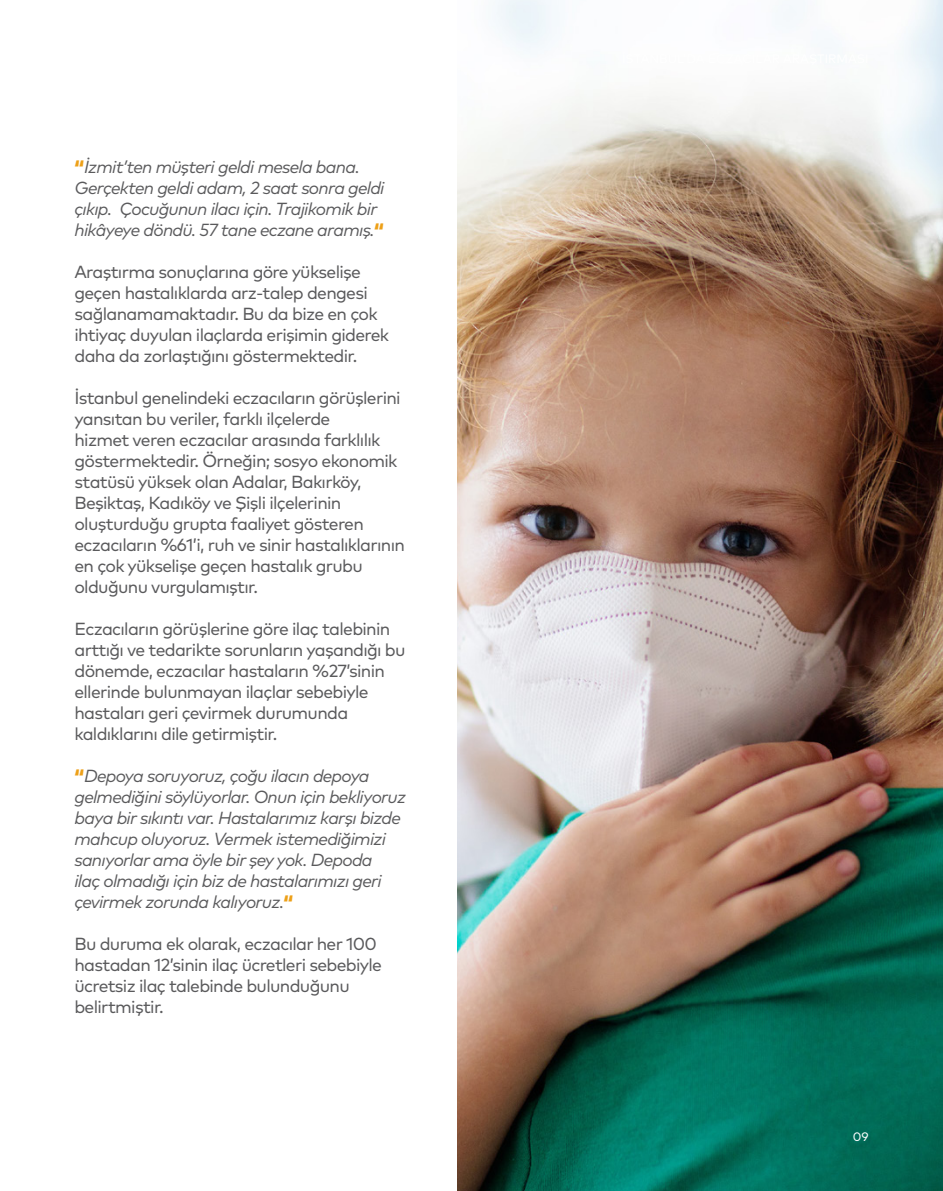
<style>
.page{position:relative;width:943px;height:1191px;background:#fff}
.page>*{position:absolute;margin:0;border:0;box-sizing:border-box;transform-origin:0 0}
.t1{font:17.5px/21px "Mark Pro";letter-spacing:-.04em;color:#5a5a5c}
.t2{font:italic 17.5px/21px "Mark Pro";letter-spacing:-.04em;color:#5a5a5c}
.t3{font:12.25px "Mark Pro";color:#fff}
.s1{font-weight:900;font-style:normal;color:#eda018}
</style>
<div class="page">
<img style="left:457px;top:0;width:486px;height:1191px">
<p class="t2" style="left:74px;top:154px;width:311px"><span class="s1">“</span>İzmit’ten müşteri geldi mesela bana.<br>Gerçekten geldi adam, 2 saat sonra geldi çıkıp. Çocuğunun ilacı için. Trajikomik bir hikâyeye döndü. 57 tane eczane aramış.<span class="s1">“</span></p>
<p class="t1" style="left:74px;top:259px;width:316px">Araştırma sonuçlarına göre yükselişe geçen hastalıklarda arz-talep dengesi sağlanamamaktadır. Bu da bize en çok ihtiyaç duyulan ilaçlarda erişimin giderek daha da zorlaştığını göstermektedir.</p>
<p class="t1" style="left:74px;top:385px;width:332px">İstanbul genelindeki eczacıların görüşlerini yansıtan bu veriler, farklı ilçelerde<br>hizmet veren eczacılar arasında farklılık göstermektedir. Örneğin; sosyo ekonomik statüsü yüksek olan Adalar, Bakırköy, Beşiktaş, Kadıköy ve Şişli ilçelerinin oluşturduğu grupta faaliyet gösteren eczacıların %61’i, ruh ve sinir hastalıklarının en çok yükselişe geçen hastalık grubu olduğunu vurgulamıştır.</p>
<p class="t1" style="left:74px;top:616px;width:333px">Eczacıların görüşlerine göre ilaç talebinin arttığı ve tedarikte sorunların yaşandığı bu dönemde, eczacılar hastaların %27’sinin ellerinde bulunmayan ilaçlar sebebiyle hastaları geri çevirmek durumunda kaldıklarını dile getirmiştir.</p>
<p class="t2" style="left:74px;top:763px;width:333px"><span class="s1">“</span>Depoya soruyoruz, çoğu ilacın depoya gelmediğini söylüyorlar. Onun için bekliyoruz baya bir sıkıntı var. Hastalarımız karşı bizde mahcup oluyoruz. Vermek istemediğimizi sanıyorlar ama öyle bir şey yok. Depoda<br>ilaç olmadığı için biz de hastalarımızı geri çevirmek zorunda kalıyoruz.<span class="s1">“</span></p>
<p class="t1" style="left:74px;top:931px;width:309px">Bu duruma ek olarak, eczacılar her 100 hastadan 12’sinin ilaç ücretleri sebebiyle ücretsiz ilaç talebinde bulunduğunu belirtmiştir.</p>
<p class="t3" style="left:852px;top:1127px;width:17px">09</p>
</div>
